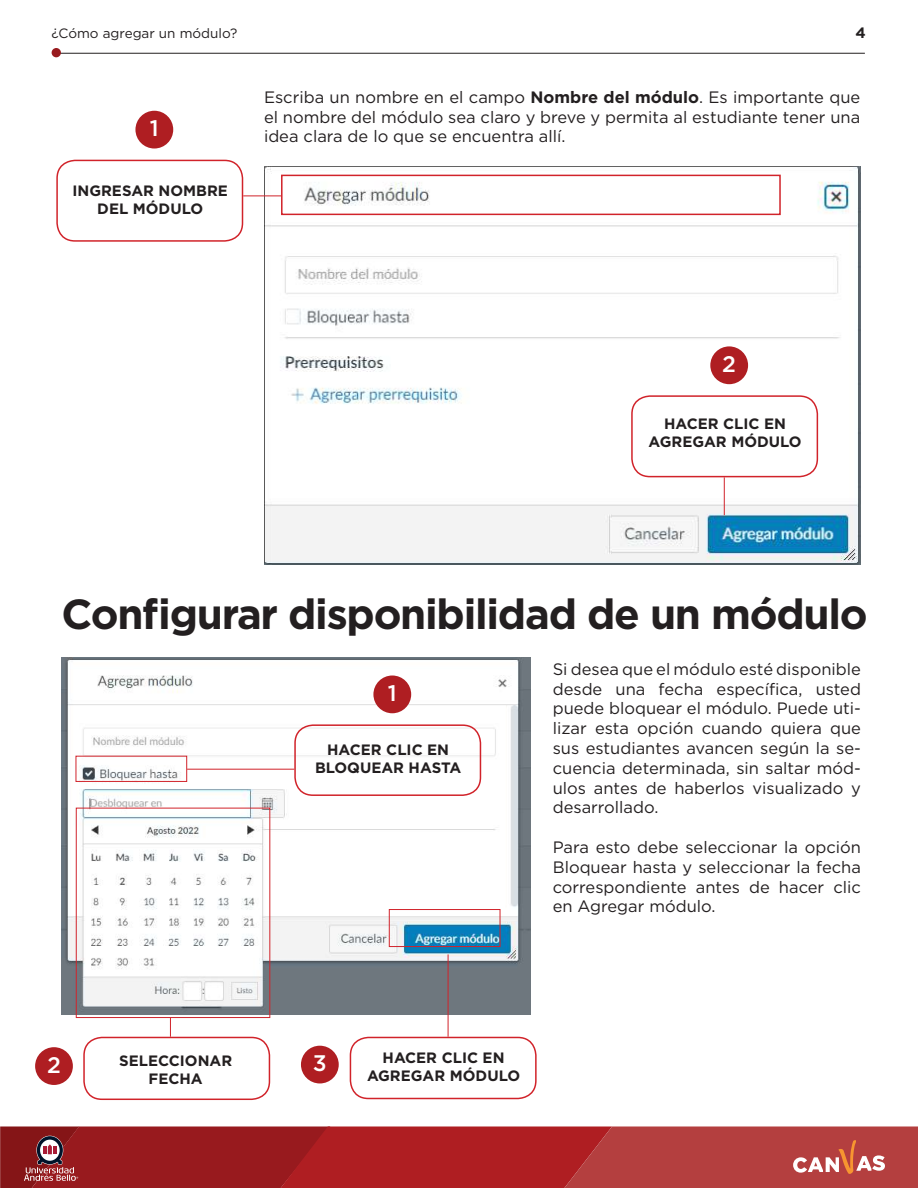
<style>
.page{position:relative;width:918px;height:1188px;background:#fff}
.page>*{position:absolute;margin:0;border:0;box-sizing:border-box;transform-origin:0 0}
.t1{font:700 42px "Gotham";letter-spacing:-.03em;color:#231f20}
.t2{font:500 22.5px "Gotham";color:#fff}
.t3{font:16.5px/19.8px "Gotham";color:#231f20;text-align:justify}
.t4{font:700 15px/18px "Gotham";color:#231f20;text-align:center}
.t5{font:13.5px "Gotham";color:#231f20}
.s1{font-weight:700}
</style>
<div class="page">
<svg style="left:0;top:1126px;width:918px;height:62px;background:#aa2e30"></svg>
<hr style="left:52px;top:53px;width:813px;height:1px;background:#231f20">
<div style="left:52px;top:48px;width:9px;height:9px;background:#981a1e;border-radius:50%"></div>
<img style="left:264px;top:166px;width:596px;height:398px">
<div style="left:135px;top:111px;width:38px;height:38px;background:#af1e22;border-radius:50%"></div>
<div style="left:56px;top:160px;width:187px;height:82px;border:2px solid #d1232a;border-radius:18px"></div>
<div style="left:710px;top:346px;width:38px;height:38px;background:#af1e22;border-radius:50%"></div>
<div style="left:631px;top:395px;width:187px;height:82px;border:2px solid #d1232a;border-radius:18px"></div>
<div style="left:281px;top:175px;width:500px;height:40px;border:2px solid #d1232a"></div>
<hr style="left:243px;top:196px;width:38px;height:1px;background:#d1232a">
<hr style="left:724px;top:477px;width:1px;height:38px;background:#d1232a">
<img style="left:62px;top:657px;width:469px;height:357px">
<div style="left:373px;top:676px;width:38px;height:37px;background:#af1e22;border-radius:50%"></div>
<div style="left:294px;top:724px;width:187px;height:72px;border:2px solid #d1232a;border-radius:18px"></div>
<div style="left:301px;top:1046px;width:38px;height:37px;background:#af1e22;border-radius:50%"></div>
<div style="left:350px;top:1037px;width:187px;height:62px;border:2px solid #d1232a;border-radius:18px"></div>
<div style="left:35px;top:1047px;width:38px;height:38px;background:#af1e22;border-radius:50%"></div>
<div style="left:83px;top:1037px;width:187px;height:63px;border:2px solid #d1232a;border-radius:18px"></div>
<hr style="left:448px;top:954px;width:1px;height:83px;background:#d1232a">
<svg style="left:170px;top:1018px;width:1px;height:19px"></svg>
<div style="left:76px;top:808px;width:194px;height:210px;border:1px solid #d1232a"></div>
<div style="left:76px;top:756px;width:111px;height:26px;border:1px solid #d1232a"></div>
<hr style="left:187px;top:769px;width:107px;height:1px;background:#d1232a">
<div style="left:389px;top:909px;width:111px;height:38px;border:1px solid #d1232a"></div>
<p class="t5" style="left:52px;top:24px;width:187px">¿Cómo agregar un módulo?</p>
<p class="t4" style="left:856px;top:23px;width:12px">4</p>
<h2 class="t2" style="left:150px;top:114px;width:10px">1</h2>
<p class="t4" style="left:72px;top:182px;width:157px">INGRESAR NOMBRE<br>DEL MÓDULO</p>
<p class="t3" style="left:264px;top:87px;width:598px">Escriba un nombre en el campo <span class="s1">Nombre del módulo</span>. Es importante que el nombre del módulo sea claro y breve y permita al estudiante tener una idea clara de lo que se encuentra allí.</p>
<h2 class="t2" style="left:722px;top:349px;width:15px">2</h2>
<p class="t4" style="left:649px;top:415px;width:155px">HACER CLIC EN<br>AGREGAR MÓDULO</p>
<h1 class="t1" style="left:61px;top:587px;width:808px">Configurar disponibilidad de un módulo</h1>
<p class="t3" style="left:553px;top:659px;width:310px">Si desea que el módulo esté disponible desde una fecha específica, usted puede bloquear el módulo. Puede uti&shy;lizar esta opción cuando quiera que sus estudiantes avancen según la se&shy;cuencia determinada, sin saltar mód&shy;ulos antes de haberlos visualizado y desarrollado.</p>
<p class="t3" style="left:553px;top:837px;width:310px">Para esto debe seleccionar la opción Bloquear hasta y seleccionar la fecha correspondiente antes de hacer clic en Agregar módulo.</p>
<h2 class="t2" style="left:388px;top:678px;width:10px">1</h2>
<p class="t4" style="left:315px;top:741px;width:148px">HACER CLIC EN<br>BLOQUEAR HASTA</p>
<h2 class="t2" style="left:47px;top:1050px;width:15px">2</h2>
<p class="t4" style="left:119px;top:1052px;width:115px">SELECCIONAR<br>FECHA</p>
<h2 class="t2" style="left:313px;top:1049px;width:15px">3</h2>
<p class="t4" style="left:367px;top:1049px;width:155px">HACER CLIC EN<br>AGREGAR MÓDULO</p>
</div>
